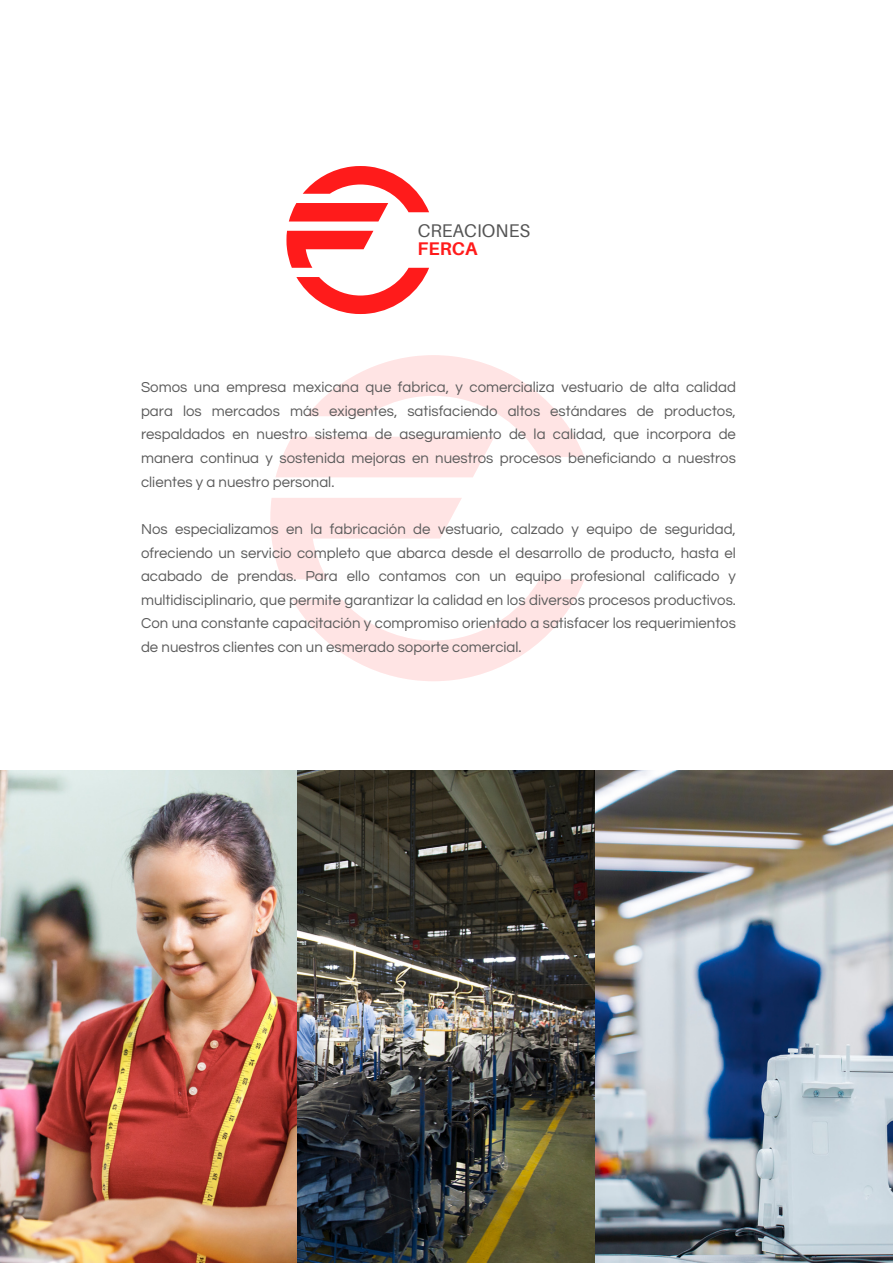
<style>
.page{position:relative;width:893px;height:1264px;background:#fff}
.page>*{position:absolute;margin:0;border:0;box-sizing:border-box;transform-origin:0 0}
.t1{font:18.3px "Aileron";color:#545454}
.t2{font:700 18.3px "Aileron";color:#ff1b1b}
.t3{font:15px/23.5px "Questrial";color:#5b5b5b;text-align:justify}
</style>
<div class="page">
<img style="left:0;top:770px;width:892px;height:492px">
<svg style="left:270px;top:498px;width:314px;height:183px"></svg>
<svg style="left:276px;top:355px;width:308px;height:122px"></svg>
<svg style="left:286px;top:231px;width:143px;height:83px"></svg>
<svg style="left:289px;top:166px;width:140px;height:55px"></svg>
<p class="t1" style="left:417px;top:219px;width:114px">CREACIONES</p>
<p class="t2" style="left:417px;top:237px;width:61px">FERCA</p>
<p class="t3" style="left:141px;top:376px;width:596px">Somos una empresa mexicana que fabrica, y comercializa vestuario de alta calidad para los mercados más exigentes, satisfaciendo altos estándares de productos, respaldados en nuestro sistema de aseguramiento de la calidad, que incorpora de manera continua y sostenida mejoras en nuestros procesos beneficiando a nuestros clientes y a nuestro personal.</p>
<p class="t3" style="left:141px;top:517px;width:596px">Nos especializamos en la fabricación de vestuario, calzado y equipo de seguridad, ofreciendo un servicio completo que abarca desde el desarrollo de producto, hasta el acabado de prendas. Para ello contamos con un equipo profesional calificado y multidisciplinario, que permite garantizar la calidad en los diversos procesos productivos.<br>Con una constante capacitación y compromiso orientado a satisfacer los requerimientos de nuestros clientes con un esmerado soporte comercial.</p>
</div>
